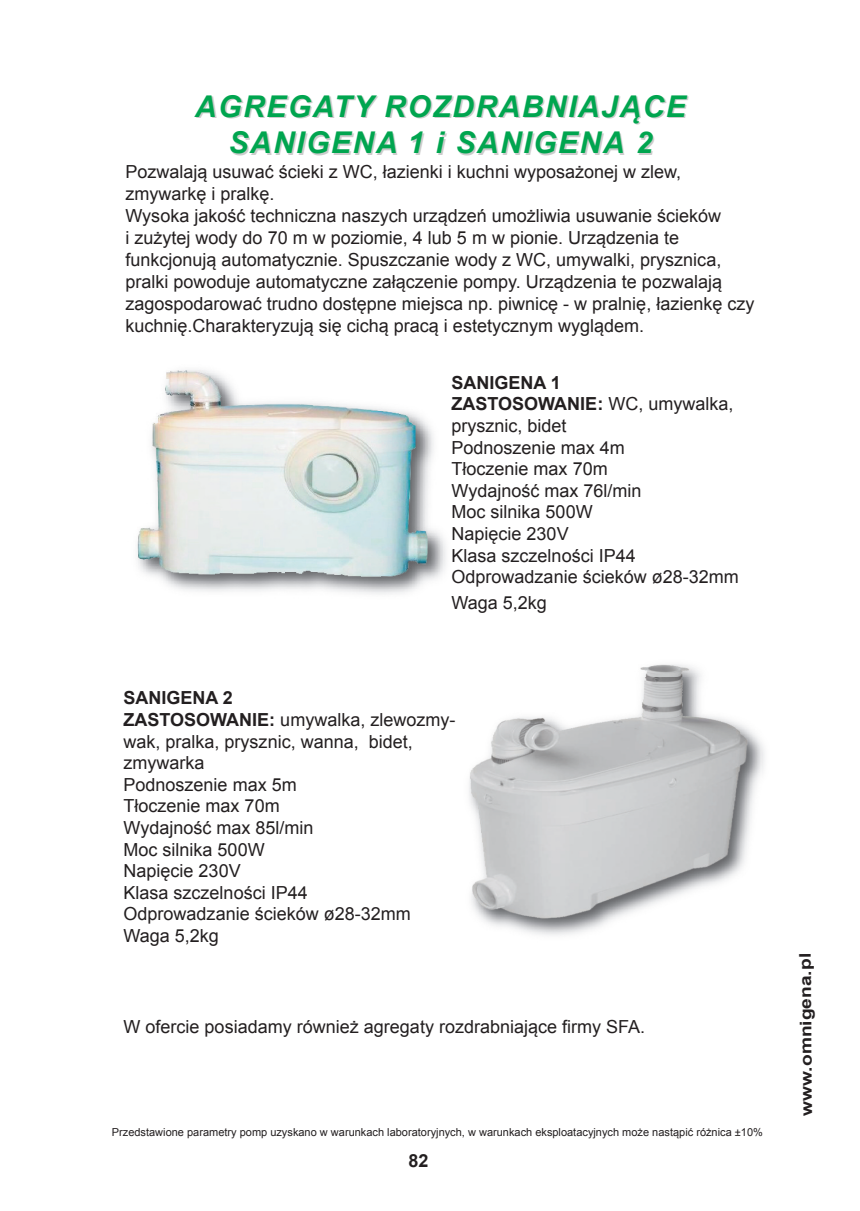
<style>
.page{position:relative;width:860px;height:1211px;background:#fff}
.page>*{position:absolute;margin:0;border:0;box-sizing:border-box;transform-origin:0 0}
.t1{font:italic 700 30px/36px "Arial";letter-spacing:.05em;color:#00a54f;text-align:center}
.t2{font:18px/21.6px "Arial";color:#231f20}
.t3{font:700 18px "Arial";color:#231f20}
.t4{font:700 16px "Arial";letter-spacing:-.005em;color:#231f20;scale:1.2 1}
.t5{font:11px "Arial";color:#231f20}
.s1{font-weight:700}
</style>
<div class="page">
<img style="left:137px;top:370px;width:306px;height:225px">
<img style="left:469px;top:664px;width:292px;height:271px">
<p class="t1" style="left:195px;top:89px;width:492px">AGREGATY ROZDRABNIAJĄCE<br>SANIGENA 1 i SANIGENA 2</p>
<p class="t2" style="left:125px;top:161px;width:630px">Pozwalają usuwać ścieki z WC, łazienki i kuchni wyposażonej w zlew, zmywarkę i pralkę.<br>Wysoka jakość techniczna naszych urządzeń umożliwia usuwanie ścieków<br>i zużytej wody do 70 m w poziomie, 4 lub 5 m w pionie. Urządzenia te funkcjonują automatycznie. Spuszczanie wody z WC, umywalki, prysznica, pralki powoduje automatyczne załączenie pompy. Urządzenia te pozwalają zagospodarować trudno dostępne miejsca np. piwnicę - w pralnię, łazienkę czy kuchnię.Charakteryzują się cichą pracą i estetycznym wyglądem.</p>
<p class="t2" style="left:451px;top:372px;width:289px"><span class="s1">SANIGENA 1<br>ZASTOSOWANIE:</span> WC, umywalka, prysznic, bidet<br>Podnoszenie max 4m<br>Tłoczenie max 70m<br>Wydajność max 76l/min<br>Moc silnika 500W<br>Napięcie 230V<br>Klasa szczelności IP44<br>Odprowadzanie ścieków ø28-32mm</p>
<p class="t2" style="left:451px;top:592px;width:97px">Waga 5,2kg</p>
<p class="t2" style="left:123px;top:687px;width:333px"><span class="s1">SANIGENA 2<br>ZASTOSOWANIE:</span> umywalka, zlewozmy&shy;wak, pralka, prysznic, wanna, bidet, zmywarka<br>Podnoszenie max 5m<br>Tłoczenie max 70m<br>Wydajność max 85l/min<br>Moc silnika 500W<br>Napięcie 230V<br>Klasa szczelności IP44<br>Odprowadzanie ścieków ø28-32mm<br>Waga 5,2kg</p>
<p class="t2" style="left:123px;top:1016px;width:523px">W ofercie posiadamy również agregaty rozdrabniające firmy SFA.</p>
<p class="t5" style="left:112px;top:1126px;width:652px">Przedstawione parametry pomp uzyskano w warunkach laboratoryjnych, w warunkach eksploatacyjnych może nastąpić różnica ±10%</p>
<p class="t3" style="left:408px;top:1151px;width:22px">82</p>
<p class="t4" style="left:796px;top:1115px;width:137px;rotate:-90deg">www o. mn gi ena p. l</p>
</div>
